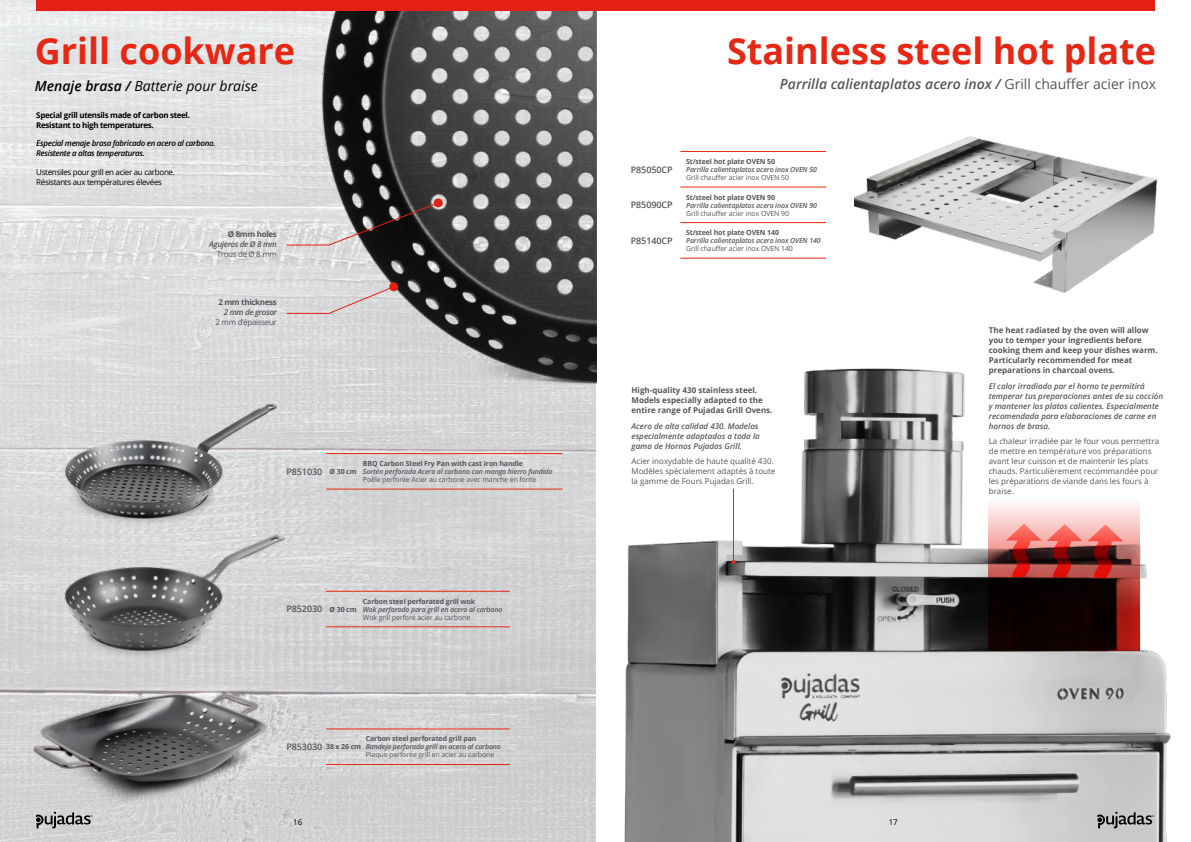
<style>
.page{position:relative;width:1191px;height:842px;background:#fff}
.page>*{position:absolute;margin:0;border:0;box-sizing:border-box;transform-origin:0 0}
.t1{font:700 36px "Open Sans";color:#e52713}
.t2{font:italic 600 14px "Open Sans";color:#54565b}
.t3{font:italic 14px "Open Sans";color:#000}
.t4{font:600 9px "Open Sans";letter-spacing:-.01em;color:#54565b}
.t5{font:8px/10px "Open Sans";color:#54565b}
.t6{font:italic 600 8px/10px "Open Sans";color:#54565b}
.t7{font:700 8px/10px "Open Sans";color:#54565b}
.t8{font:italic 600 8px/10px "Open Sans";letter-spacing:-.04em;color:#000}
.t9{font:8px/10px "Open Sans";letter-spacing:-.04em;color:#000}
.t10{font:700 8px/10px "Open Sans";letter-spacing:-.04em;color:#000}
.t11{font:italic 600 8px "Open Sans";letter-spacing:-.04em;color:#54565b}
.t12{font:8px "Open Sans";letter-spacing:-.04em;color:#54565b}
.t13{font:700 8px "Open Sans";letter-spacing:-.04em;color:#54565b}
.t14{font:italic 600 7px "Open Sans";letter-spacing:-.015em;color:#54565b}
.t15{font:7px "Open Sans";letter-spacing:-.015em;color:#54565b}
.t16{font:700 7px "Open Sans";letter-spacing:-.015em;color:#54565b}
.s1{font-weight:600}
.s2{font-weight:700;font-size:7px}
.s3{font-weight:400;font-style:normal}
</style>
<div class="page">
<img style="left:0;top:0;width:595px;height:842px">
<img style="left:596px;top:350px;width:575px;height:492px">
<img style="left:264px;top:11px;width:332px;height:376px">
<img style="left:37px;top:384px;width:248px;height:165px">
<img style="left:48px;top:526px;width:241px;height:161px">
<img style="left:31px;top:686px;width:254px;height:143px">
<div style="left:36px;top:0;width:559px;height:11px;background:#e41f13"></div>
<div style="left:595px;top:0;width:560px;height:11px;background:#e41f13"></div>
<svg style="left:1097px;top:812px;width:57px;height:16px"></svg>
<svg style="left:36px;top:812px;width:57px;height:16px"></svg>
<img style="left:855px;top:136px;width:303px;height:156px">
<svg style="left:988px;top:485px;width:151px;height:166px"></svg>
<svg style="left:1006px;top:524px;width:117px;height:54px;background:#b2524e"></svg>
<hr style="left:733px;top:489px;width:1px;height:73px;background:#e52713">
<svg style="left:731px;top:560px;width:4px;height:4px"></svg>
<hr style="left:680px;top:151px;width:146px;height:1px;background:#e52713">
<hr style="left:680px;top:187px;width:146px;height:1px;background:#e52713">
<hr style="left:680px;top:222px;width:146px;height:1px;background:#e52713">
<hr style="left:680px;top:258px;width:146px;height:1px;background:#e52713">
<svg style="left:285px;top:202px;width:154px;height:44px;background:#7b7777"></svg>
<div style="left:434px;top:198px;width:9px;height:9px;background:#e41f13;border-radius:50%"></div>
<svg style="left:285px;top:285px;width:110px;height:29px;background:#d9d3d4"></svg>
<div style="left:389px;top:282px;width:9px;height:9px;background:#e41f13;border-radius:50%"></div>
<hr style="left:326px;top:453px;width:34px;height:1px;background:#e52713">
<hr style="left:360px;top:453px;width:202px;height:1px;background:#e52713">
<hr style="left:326px;top:489px;width:34px;height:1px;background:#e52713">
<hr style="left:360px;top:489px;width:202px;height:1px;background:#e52713">
<hr style="left:326px;top:591px;width:34px;height:1px;background:#e52713">
<hr style="left:360px;top:591px;width:150px;height:1px;background:#e52713">
<hr style="left:326px;top:626px;width:34px;height:1px;background:#e52713">
<hr style="left:360px;top:626px;width:150px;height:1px;background:#e52713">
<hr style="left:326px;top:729px;width:37px;height:1px;background:#e52713">
<hr style="left:363px;top:729px;width:147px;height:1px;background:#e52713">
<hr style="left:326px;top:764px;width:37px;height:1px;background:#e52713">
<hr style="left:363px;top:764px;width:147px;height:1px;background:#e52713">
<h1 class="t1" style="left:35px;top:25px;width:262px">Grill cookware</h1>
<h2 class="t3" style="left:35px;top:77px;width:224px"><span class="s1">Menaje brasa /</span> Batterie pour braise</h2>
<p class="t10" style="left:36px;top:110px;width:155px">Special grill utensils made of carbon steel.<br>Resistant to high temperatures.</p>
<p class="t8" style="left:36px;top:138px;width:181px">Especial menaje brasa fabricado en acero al carbono.<br>Resistente a altas temperaturas.</p>
<p class="t9" style="left:36px;top:167px;width:140px">Ustensiles pour grill en acier au carbone.<br>Résistants aux températures élevées</p>
<p class="t13" style="left:228px;top:229px;width:50px">Ø 8mm holes</p>
<p class="t11" style="left:209px;top:239px;width:69px">Agujeros de Ø 8 mm</p>
<p class="t12" style="left:217px;top:249px;width:62px">Trous de Ø 8 mm</p>
<p class="t13" style="left:218px;top:297px;width:60px">2 mm thickness</p>
<p class="t11" style="left:224px;top:307px;width:55px">2 mm de grosor</p>
<p class="t12" style="left:216px;top:317px;width:63px">2 mm d’épaisseur</p>
<p class="t16" style="left:363px;top:458px;width:162px">BBQ Carbon Steel Fry Pan with cast iron handle</p>
<p class="t14" style="left:363px;top:467px;width:191px">Sartén perforada Acero al carbono con mango hierro fundido</p>
<p class="t15" style="left:363px;top:475px;width:175px">Poêle perforée Acier au carbone avec manche en fonte</p>
<p class="t4" style="left:286px;top:465px;width:72px">P851030 <span class="s2">Ø 30 cm</span></p>
<p class="t16" style="left:363px;top:596px;width:114px">Carbon steel perforated grill wok</p>
<p class="t14" style="left:363px;top:604px;width:141px">Wok perforado para grill en acero al carbono</p>
<p class="t15" style="left:363px;top:612px;width:109px">Wok grill perforé acier au carbone</p>
<p class="t4" style="left:286px;top:603px;width:72px">P852030 <span class="s2">Ø 30 cm</span></p>
<p class="t16" style="left:366px;top:734px;width:112px">Carbon steel perforated grill pan</p>
<p class="t14" style="left:366px;top:742px;width:137px">Bandeja perforada grill en acero al carbono</p>
<p class="t15" style="left:366px;top:750px;width:130px">Plaque perforée grill en acier au carbone</p>
<p class="t4" style="left:286px;top:741px;width:76px">P853030 <span class="s2">38 x 26 cm</span></p>
<h1 class="t1" style="left:727px;top:25px;width:430px">Stainless steel hot plate</h1>
<h2 class="t2" style="left:780px;top:75px;width:378px">Parrilla calientaplatos acero inox / <span class="s3">Grill chauffer acier inox</span></h2>
<p class="t4" style="left:631px;top:163px;width:43px">P85050CP</p>
<p class="t4" style="left:631px;top:199px;width:43px">P85090CP</p>
<p class="t4" style="left:631px;top:234px;width:43px">P85140CP</p>
<p class="t16" style="left:686px;top:156px;width:91px">St/steel hot plate OVEN 50</p>
<p class="t14" style="left:686px;top:165px;width:132px">Parrilla calientaplatos acero inox OVEN 50</p>
<p class="t15" style="left:686px;top:173px;width:104px">Grill chauffer acier inox OVEN 50</p>
<p class="t16" style="left:686px;top:192px;width:91px">St/steel hot plate OVEN 90</p>
<p class="t14" style="left:686px;top:200px;width:132px">Parrilla calientaplatos acero inox OVEN 90</p>
<p class="t15" style="left:686px;top:208px;width:104px">Grill chauffer acier inox OVEN 90</p>
<p class="t16" style="left:686px;top:228px;width:94px">St/steel hot plate OVEN 140</p>
<p class="t14" style="left:686px;top:236px;width:136px">Parrilla calientaplatos acero inox OVEN 140</p>
<p class="t15" style="left:686px;top:244px;width:108px">Grill chauffer acier inox OVEN 140</p>
<p class="t7" style="left:631px;top:385px;width:143px">High-quality 430 stainless steel.<br>Models especially adapted to the entire range of Pujadas Grill Ovens.</p>
<p class="t6" style="left:631px;top:421px;width:130px">Acero de alta calidad 430. Modelos especialmente adaptados a toda la gama de Hornos Pujadas Grill.</p>
<p class="t5" style="left:631px;top:456px;width:145px">Acier inoxydable de haute qualité 430.<br>Modèles spécialement adaptés à toute la gamme de Fours Pujadas Grill.</p>
<p class="t7" style="left:988px;top:325px;width:170px">The heat radiated by the oven will allow you to temper your ingredients before cooking them and keep your dishes warm.<br>Particularly recommended for meat preparations in charcoal ovens.</p>
<p class="t6" style="left:988px;top:381px;width:176px">El calor irradiado por el horno te permitirá temperar tus preparaciones antes de su cocción y mantener los platos calientes. Especialmente recomendada para elaboraciones de carne en hornos de brasa.</p>
<p class="t5" style="left:988px;top:436px;width:172px">La chaleur irradiée par le four vous permettra de mettre en température vos préparations avant leur cuisson et de maintenir les plats chauds. Particulièrement recommandée pour les préparations de viande dans les fours à braise.</p>
<p class="t9" style="left:293px;top:816px;width:11px">16</p>
<p class="t9" style="left:888px;top:816px;width:11px">17</p>
</div>
